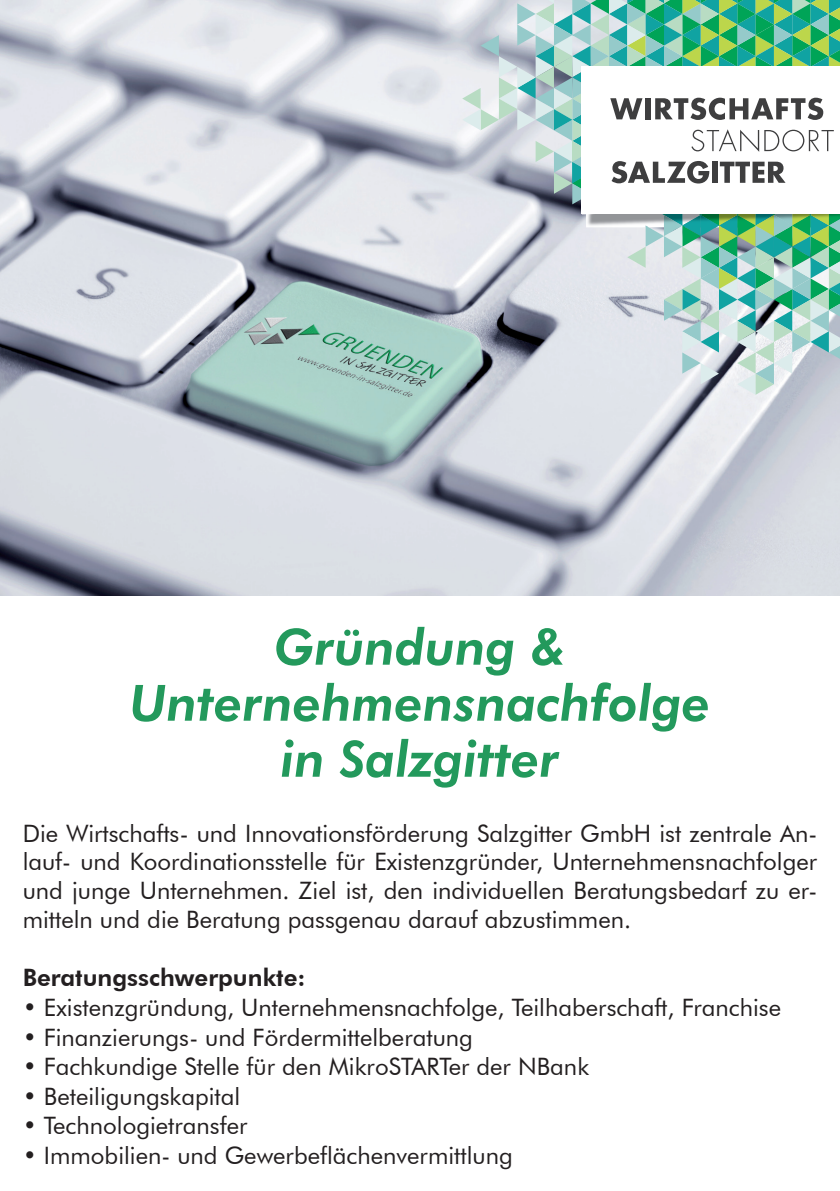
<style>
.page{position:relative;width:840px;height:1191px;background:#fff}
.page>*{position:absolute;margin:0;border:0;box-sizing:border-box;transform-origin:0 0}
.t1{font:italic 800 50px/56px "Futura BT";color:#23995c;text-align:center}
.t2{font:24px/28.8px "Futura BT";color:#231f20;text-align:justify}
.t3{font:800 24px "Futura BT";color:#231f20}
</style>
<div class="page">
<img style="left:0;top:0;width:839px;height:595px">
<svg style="left:462px;top:0;width:377px;height:395px"></svg>
<h1 class="t1" style="left:130px;top:619px;width:582px">Gründung &amp;<br>Unternehmensnachfolge in Salzgitter</h1>
<p class="t2" style="left:23px;top:818px;width:795px">Die Wirtschafts- und Innovationsförderung Salzgitter GmbH ist zentrale An&shy;lauf- und Koordinationsstelle für Existenzgründer, Unternehmensnachfolger und junge Unternehmen. Ziel ist, den individuellen Beratungsbedarf zu er&shy;mitteln und die Beratung passgenau darauf abzustimmen.</p>
<p class="t3" style="left:23px;top:963px;width:284px">Beratungsschwerpunkte:</p>
<p class="t2" style="left:23px;top:993px;width:759px">• Existenzgründung, Unternehmensnachfolge, Teilhaberschaft, Franchise</p>
<p class="t2" style="left:23px;top:1022px;width:451px">• Finanzierungs- und Fördermittelberatung</p>
<p class="t2" style="left:23px;top:1052px;width:567px">• Fachkundige Stelle für den MikroSTARTer der NBank</p>
<p class="t2" style="left:23px;top:1081px;width:219px">• Beteiligungskapital</p>
<p class="t2" style="left:23px;top:1111px;width:226px">• Technologietransfer</p>
<p class="t2" style="left:23px;top:1141px;width:491px">• Immobilien- und Gewerbeflächenvermittlung</p>
</div>
